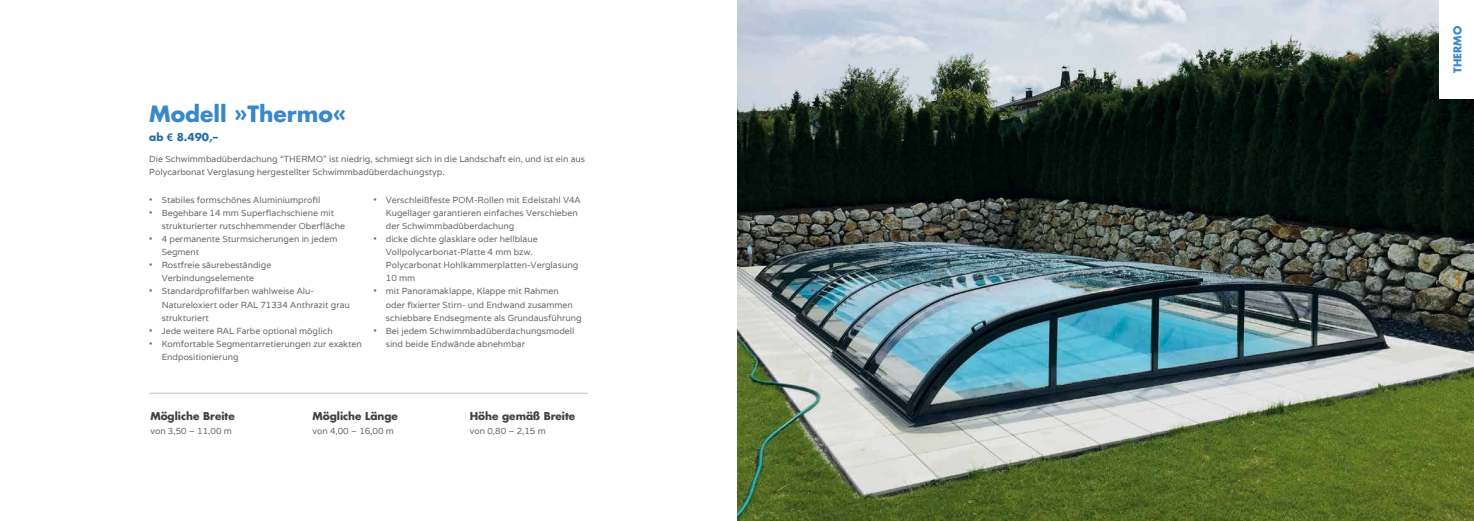
<style>
.page{position:relative;width:1474px;height:521px;background:#fff}
.page>*{position:absolute;margin:0;border:0;box-sizing:border-box;transform-origin:0 0}
.t1{font:700 21.88px "Futura";color:#3a88c9}
.t2{font:700 10.5px "Futura";color:#41413f}
.t3{font:700 10.5px "Futura";color:#286da2}
.t4{font:700 10.5px "Futura";color:#3a88c9}
.t5{font:8.75px/13.1px "Varela";color:#6c6967}
.s1{font-family:"Arial"}
</style>
<div class="page">
<img style="left:737px;top:0;width:736px;height:521px">
<div style="left:1439px;top:0;width:34px;height:99px;background:#fff"></div>
<hr style="left:149px;top:393px;width:438px;height:1px;background:#c2c2c2">
<h1 class="t1" style="left:149px;top:99px;width:198px">Modell »Thermo«</h1>
<p class="t3" style="left:149px;top:130px;width:70px">ab <span class="s1">€</span> 8.490,–</p>
<p class="t5" style="left:149px;top:152px;width:437px">Die Schwimmbadüberdachung “THERMO” ist niedrig, schmiegt sich in die Landschaft ein, und ist ein aus<br>Polycarbonat Verglasung hergestellter Schwimmbadüberdachungstyp.</p>
<p class="t5" style="left:149px;top:193px;width:173px">• Stabiles formschönes Aluminiumprofil</p>
<p class="t5" style="left:162px;top:206px;width:185px;text-indent:-12px">• Begehbare 14 mm Superflachschiene mit strukturierter rutschhemmender Oberfläche</p>
<p class="t5" style="left:162px;top:232px;width:177px;text-indent:-12px">• 4 permanente Sturmsicherungen in jedem<br>Segment</p>
<p class="t5" style="left:149px;top:258px;width:124px;text-align:center">• Rostfreie säurebeständige<br>Verbindungselemente</p>
<p class="t5" style="left:162px;top:285px;width:190px;text-indent:-12px">• Standardprofilfarben wahlweise Alu-<br>Natureloxiert oder RAL 71334 Anthrazit grau strukturiert</p>
<p class="t5" style="left:149px;top:324px;width:185px">• Jede weitere RAL Farbe optional möglich</p>
<p class="t5" style="left:162px;top:337px;width:201px;text-indent:-12px">• Komfortable Segmentarretierungen zur exakten<br>Endpositionierung</p>
<p class="t5" style="left:386px;top:193px;width:196px;text-indent:-12px">• Verschleißfeste POM-Rollen mit Edelstahl V4A<br>Kugellager garantieren einfaches Verschieben der Schwimmbadüberdachung</p>
<p class="t5" style="left:386px;top:232px;width:194px;text-indent:-12px">• dicke dichte glasklare oder hellblaue<br>Vollpolycarbonat-Platte 4 mm bzw.<br>Polycarbonat Hohlkammerplatten-Verglasung<br>10 mm</p>
<p class="t5" style="left:386px;top:285px;width:197px;text-indent:-12px">• mit Panoramaklappe, Klappe mit Rahmen<br>oder fixierter Stirn- und Endwand zusammen schiebbare Endsegmente als Grundausführung</p>
<p class="t5" style="left:386px;top:324px;width:190px;text-indent:-12px">• Bei jedem Schwimmbadüberdachungsmodell sind beide Endwände abnehmbar</p>
<p class="t2" style="left:150px;top:409px;width:86px">Mögliche Breite</p>
<p class="t5" style="left:150px;top:424px;width:83px">von 3,50 – 11,00 m</p>
<p class="t2" style="left:312px;top:409px;width:87px">Mögliche Länge</p>
<p class="t5" style="left:312px;top:424px;width:83px">von 4,00 – 16,00 m</p>
<p class="t2" style="left:470px;top:409px;width:107px">Höhe gemäß Breite</p>
<p class="t5" style="left:470px;top:424px;width:77px">von 0,80 – 2,15 m</p>
<p class="t4" style="left:1450px;top:73px;width:48px;rotate:-90deg">THERMO</p>
</div>
